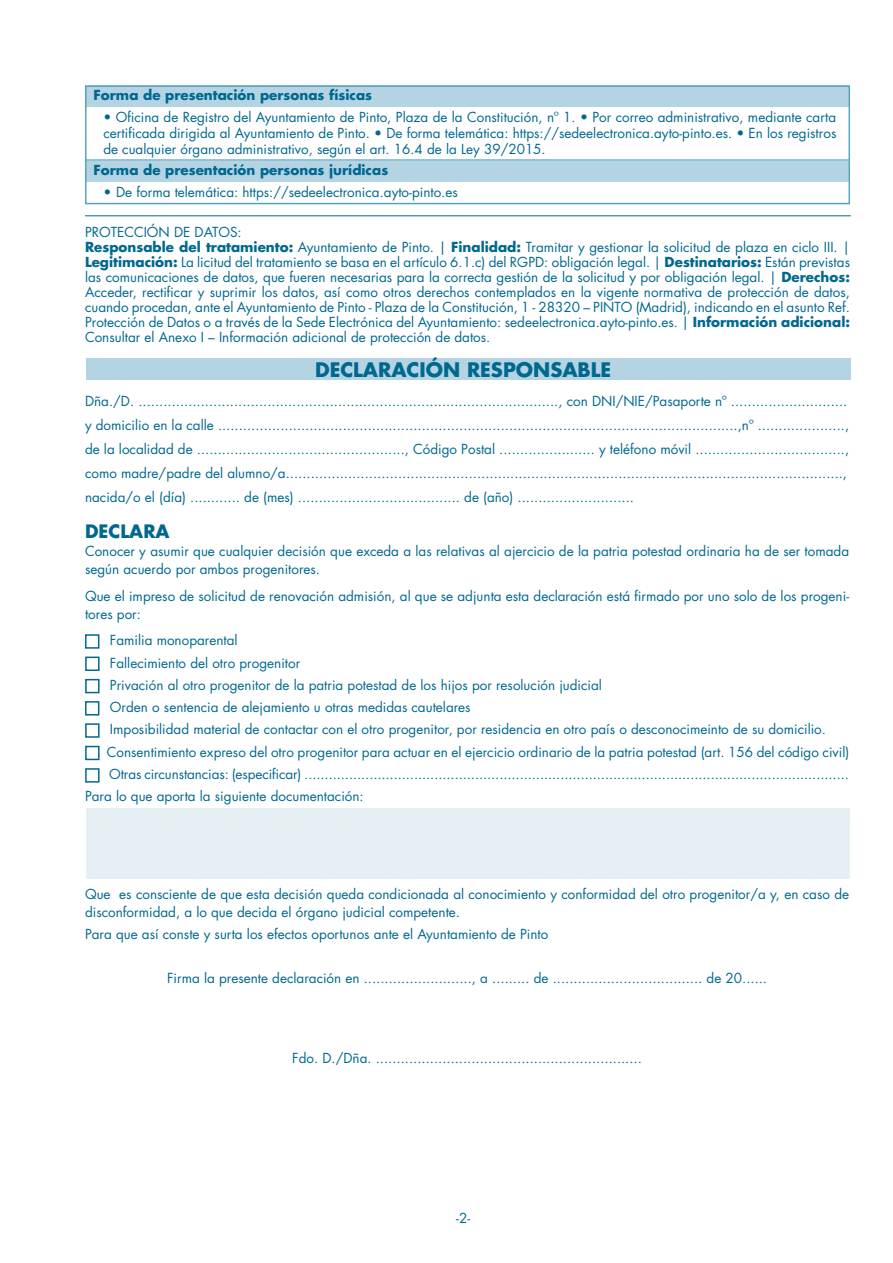
<style>
.page{position:relative;width:893px;height:1263px;background:#fff}
.page>*{position:absolute;margin:0;border:0;box-sizing:border-box;transform-origin:0 0}
.t1{font:700 19.5px "Futura Std";color:#00688f}
.t2{font:700 18px "Futura Std";color:#00688f}
.t3{font:13.5px/15px "Futura Std";color:#00688f}
.t4{font:700 13.5px "Futura Std";color:#00688f}
.s1{font-weight:700}
</style>
<div class="page">
<div style="left:85px;top:160px;width:765px;height:21px;background:#b4d4e4"></div>
<div style="left:85px;top:85px;width:765px;height:22px;background:#b4d4e4"></div>
<div style="left:85px;top:85px;width:765px;height:119px;border:2px solid #55a4c3"></div>
<hr style="left:86px;top:159px;width:763px;height:1px;background:#55a4c3">
<hr style="left:85px;top:215px;width:766px;height:1px;background:#00688f">
<div style="left:85px;top:634px;width:14px;height:15px;border:2px solid #00688f"></div>
<div style="left:85px;top:657px;width:15px;height:14px;border:2px solid #00688f"></div>
<div style="left:85px;top:679px;width:15px;height:14px;border:2px solid #00688f"></div>
<div style="left:85px;top:701px;width:14px;height:14px;border:2px solid #00688f"></div>
<div style="left:85px;top:723px;width:15px;height:15px;border:2px solid #00688f"></div>
<div style="left:85px;top:746px;width:15px;height:14px;border:2px solid #00688f"></div>
<div style="left:85px;top:768px;width:15px;height:15px;border:2px solid #00688f"></div>
<div style="left:86px;top:809px;width:764px;height:70px;background:#e6f0f4"></div>
<div style="left:86px;top:358px;width:764px;height:21px;background:#b4d4e4"></div>
<p class="t4" style="left:94px;top:86px;width:280px">Forma de presentación personas físicas</p>
<p class="t3" style="left:103px;top:109px;width:734px;line-height:15.8px;text-align:justify">• Oficina de Registro del Ayuntamiento de Pinto, Plaza de la Constitución, nº 1. • Por correo administrativo, mediante carta certificada dirigida al Ayuntamiento de Pinto. • De forma telemática: https://sedeelectronica.ayto-pinto.es. • En los registros de cualquier órgano administrativo, según el art. 16.4 de la Ley 39/2015.</p>
<p class="t4" style="left:94px;top:161px;width:296px">Forma de presentación personas jurídicas</p>
<p class="t3" style="left:103px;top:184px;width:356px">• De forma telemática: https://sedeelectronica.ayto-pinto.es</p>
<p class="t3" style="left:85px;top:224px;width:158px">PROTECCIÓN DE DATOS:</p>
<p class="t3" style="left:85px;top:239px;width:766px;text-align:justify"><span class="s1">Responsable del tratamiento:</span> Ayuntamiento de Pinto. | <span class="s1">Finalidad:</span> Tramitar y gestionar la solicitud de plaza en ciclo III. | <span class="s1">Legitimación:</span> La licitud del tratamiento se basa en el artículo 6.1.c) del RGPD: obligación legal. | <span class="s1">Destinatarios:</span> Están previstas las comunicaciones de datos, que fueren necesarias para la correcta gestión de la solicitud y por obligación legal. | <span class="s1">Derechos:<br></span>Acceder, rectificar y suprimir los datos, así como otros derechos contemplados en la vigente normativa de protección de datos, cuando procedan, ante el Ayuntamiento de Pinto - Plaza de la Constitución, 1 - 28320 – PINTO (Madrid), indicando en el asunto Ref.<br>Protección de Datos o a través de la Sede Electrónica del Ayuntamiento: sedeelectronica.ayto-pinto.es. | <span class="s1">Información adicional:<br></span>Consultar el Anexo I – Información adicional de protección de datos.</p>
<p class="t1" style="left:315px;top:356px;width:298px">DECLARACIÓN RESPONSABLE</p>
<p class="t3" style="left:85px;top:394px;width:764px">Dña./D. ....................................................................................................., con DNI/NIE/Pasaporte nº ............................</p>
<p class="t3" style="left:85px;top:418px;width:766px">y domicilio en la calle .............................................................................................................................,nº .....................,</p>
<p class="t3" style="left:85px;top:442px;width:766px">de la localidad de .................................................., Código Postal ....................... y teléfono móvil ....................................,</p>
<p class="t3" style="left:85px;top:466px;width:764px">como madre/padre del alumno/a......................................................................................................................................,</p>
<p class="t3" style="left:85px;top:490px;width:550px">nacida/o el (día) ............ de (mes) ....................................... de (año) ............................</p>
<p class="t2" style="left:85px;top:520px;width:86px">DECLARA</p>
<p class="t3" style="left:85px;top:543px;width:766px;line-height:18px">Conocer y asumir que cualquier decisión que exceda a las relativas al ajercicio de la patria potestad ordinaria ha de ser tomada según acuerdo por ambos progenitores.</p>
<p class="t3" style="left:85px;top:587px;width:766px;line-height:18px">Que el impreso de solicitud de renovación admisión, al que se adjunta esta declaración está firmado por uno solo de los progeni&shy;tores por:</p>
<p class="t3" style="left:110px;top:633px;width:129px">Familia monoparental</p>
<p class="t3" style="left:110px;top:655px;width:192px">Fallecimiento del otro progenitor</p>
<p class="t3" style="left:110px;top:678px;width:493px">Privación al otro progenitor de la patria potestad de los hijos por resolución judicial</p>
<p class="t3" style="left:110px;top:700px;width:362px">Orden o sentencia de alejamiento u otras medidas cautelares</p>
<p class="t3" style="left:110px;top:722px;width:717px">Imposibilidad material de contactar con el otro progenitor, por residencia en otro país o desconocimeinto de su domicilio.</p>
<p class="t3" style="left:107px;top:744px;width:744px">Consentimiento expreso del otro progenitor para actuar en el ejercicio ordinario de la patria potestad (art. 156 del código civil)</p>
<p class="t3" style="left:109px;top:767px;width:741px">Otras circunstancias: (especificar) ......................................................................................................................................</p>
<p class="t3" style="left:85px;top:789px;width:280px">Para lo que aporta la siguiente documentación:</p>
<p class="t3" style="left:85px;top:885px;width:766px;line-height:18px">Que es consciente de que esta decisión queda condicionada al conocimiento y conformidad del otro progenitor/a y, en caso de disconformidad, a lo que decida el órgano judicial competente.</p>
<p class="t3" style="left:85px;top:927px;width:465px">Para que así conste y surta los efectos oportunos ante el Ayuntamiento de Pinto</p>
<p class="t3" style="left:167px;top:971px;width:601px">Firma la presente declaración en .........................., a ......... de .................................... de 20......</p>
<p class="t3" style="left:292px;top:1051px;width:351px">Fdo. D./Dña. ................................................................</p>
<p class="t3" style="left:456px;top:1211px;width:15px">-2-</p>
</div>
